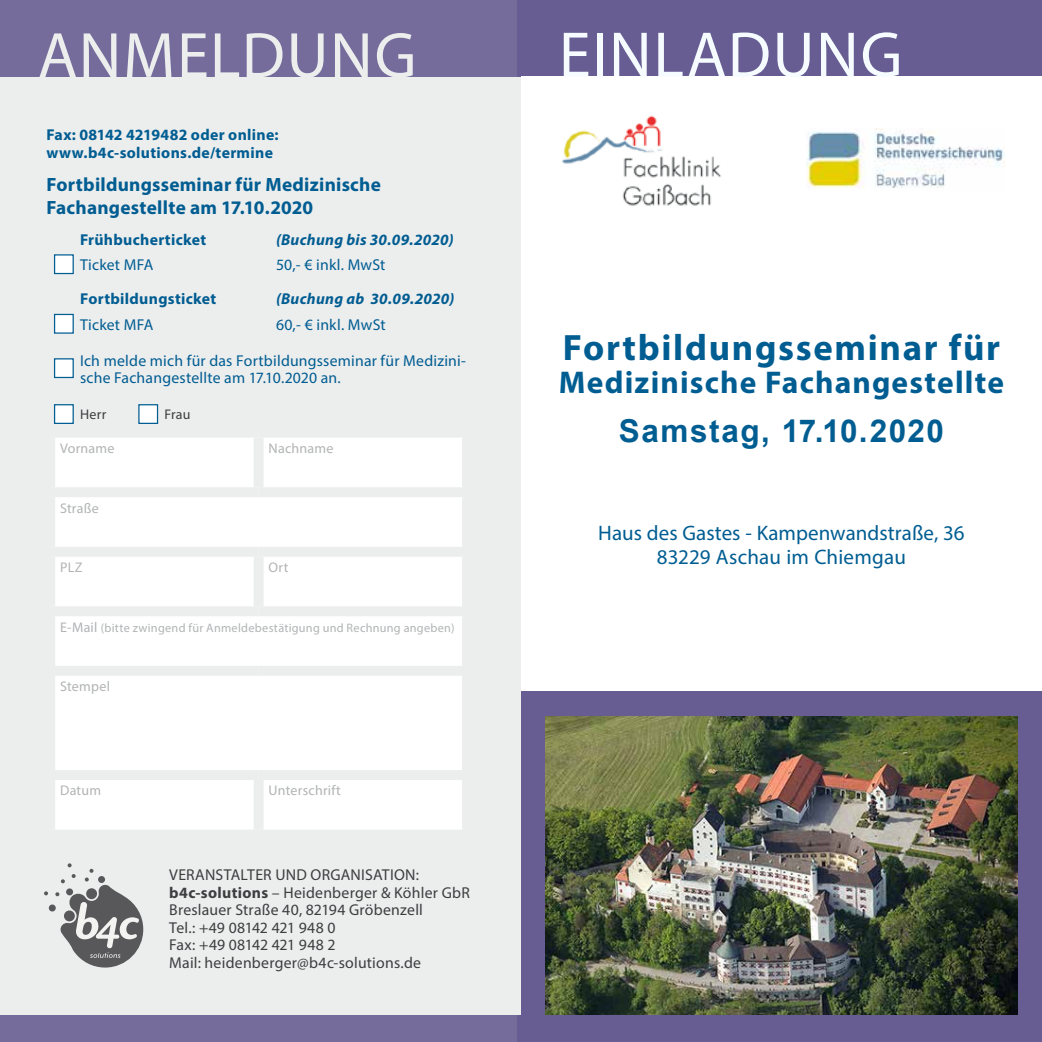
<style>
.page{position:relative;width:1042px;height:1042px;background:#675d92}
.page>*{position:absolute;margin:0;border:0;box-sizing:border-box;transform-origin:0 0}
.t1{font:64.75px "Myriad Pro";letter-spacing:.025em;color:#eceded}
.t2{font:64.75px "Myriad Pro";letter-spacing:.025em;color:#f5fbfe}
.t3{font:700 36.75px "Myriad Pro";letter-spacing:.045em;color:#005d92}
.t4{font:700 31.5px "Myriad Pro";letter-spacing:.035em;color:#005d92}
.t5{font:700 31.5px "Arial";letter-spacing:.045em;color:#005d92}
.t6{font:21px/24.5px "Myriad Pro";letter-spacing:.005em;color:#005d92;text-align:center}
.t7{font:700 19.25px/22.8px "Myriad Pro";letter-spacing:.01em;color:#005d92}
.t8{font:15.75px/17.5px "Myriad Pro";letter-spacing:.015em;color:#3e3d40}
.t9{font:15.75px/17.5px "Myriad Pro";letter-spacing:.01em;color:#005d92}
.t10{font:700 15.75px/17.5px "Myriad Pro";letter-spacing:.02em;color:#005d92}
.t11{font:italic 700 15.75px "Myriad Pro";letter-spacing:.02em;color:#005d92}
.t12{font:14px "Myriad Pro";letter-spacing:.015em;color:#b1b3b4}
.t13{font:14px "Myriad Pro";letter-spacing:.02em;color:#3e3d40}
.t14{font:12.25px "Myriad Pro";letter-spacing:.025em;color:#b1b3b4}
.s1{font-size:14px}
.s2{font-weight:700}
</style>
<div class="page">
<div style="left:0;top:0;width:517px;height:1042px;background:#756c9c"></div>
<div style="left:0;top:77px;width:521px;height:937px;background:#eceded"></div>
<div style="left:55px;top:438px;width:407px;height:391px;background:#fff"></div>
<div style="left:254px;top:557px;width:10px;height:49px;background:#eceded"></div>
<div style="left:254px;top:780px;width:10px;height:49px;background:#eceded"></div>
<div style="left:259px;top:487px;width:213px;height:10px;background:#eceded"></div>
<div style="left:45px;top:547px;width:214px;height:10px;background:#eceded"></div>
<div style="left:259px;top:547px;width:213px;height:10px;background:#eceded"></div>
<div style="left:45px;top:606px;width:214px;height:10px;background:#eceded"></div>
<div style="left:259px;top:606px;width:213px;height:10px;background:#eceded"></div>
<div style="left:45px;top:666px;width:214px;height:10px;background:#eceded"></div>
<div style="left:259px;top:666px;width:213px;height:10px;background:#eceded"></div>
<div style="left:45px;top:770px;width:214px;height:10px;background:#eceded"></div>
<div style="left:259px;top:770px;width:213px;height:10px;background:#eceded"></div>
<div style="left:254px;top:438px;width:10px;height:49px;background:#eceded"></div>
<div style="left:45px;top:487px;width:214px;height:10px;background:#eceded"></div>
<div style="left:54px;top:404px;width:20px;height:20px;background:#fff;border:1px solid #005d92"></div>
<div style="left:138px;top:404px;width:20px;height:20px;background:#fff;border:1px solid #005d92"></div>
<div style="left:54px;top:358px;width:20px;height:20px;background:#fff;border:1px solid #005d92"></div>
<div style="left:54px;top:314px;width:20px;height:20px;background:#fff;border:1px solid #005d92"></div>
<div style="left:54px;top:254px;width:20px;height:20px;background:#fff;border:1px solid #005d92"></div>
<div style="left:49px;top:904px;width:7px;height:7px;background:#58585a;border-radius:50%"></div>
<svg style="left:44px;top:891px;width:4px;height:4px"></svg>
<svg style="left:55px;top:863px;width:88px;height:104px"></svg>
<div style="left:521px;top:76px;width:521px;height:938px;background:#fff"></div>
<div style="left:521px;top:691px;width:521px;height:323px;background:#675d92"></div>
<img style="left:546px;top:716px;width:471px;height:298px">
<img style="left:806px;top:129px;width:199px;height:59px">
<img style="left:561px;top:115px;width:161px;height:91px">
<h1 class="t1" style="left:38px;top:15px;width:380px">ANMELDUNG</h1>
<h1 class="t2" style="left:559px;top:15px;width:345px">EINLADUNG</h1>
<p class="t10" style="left:47px;top:126px;width:234px">Fax: 08142 4219482 oder online: www.b4c-solutions.de/termine</p>
<p class="t7" style="left:47px;top:173px;width:336px">Fortbildungsseminar für Medizinische<br>Fachangestellte am 17.10.2020</p>
<p class="t10" style="left:80px;top:230px;width:128px">Frühbucherticket</p>
<p class="t11" style="left:276px;top:229px;width:179px">(Buchung bis 30.09.2020)</p>
<p class="t9" style="left:80px;top:256px;width:75px">Ticket MFA</p>
<p class="t9" style="left:276px;top:256px;width:111px">50,- € inkl. MwSt</p>
<p class="t10" style="left:80px;top:290px;width:138px">Fortbildungsticket</p>
<p class="t11" style="left:276px;top:289px;width:180px">(Buchung ab 30.09.2020)</p>
<p class="t9" style="left:80px;top:316px;width:75px">Ticket MFA</p>
<p class="t9" style="left:276px;top:316px;width:111px">60,- € inkl. MwSt</p>
<p class="t9" style="left:80px;top:352px;width:388px">Ich melde mich für das Fortbildungsseminar für Medizini&shy;sche Fachangestellte am 17.10.2020 an.</p>
<p class="t13" style="left:80px;top:405px;width:28px">Herr</p>
<p class="t13" style="left:164px;top:405px;width:28px">Frau</p>
<p class="t12" style="left:60px;top:440px;width:56px">Vorname</p>
<p class="t12" style="left:268px;top:440px;width:66px">Nachname</p>
<p class="t12" style="left:60px;top:499px;width:40px">Straße</p>
<p class="t12" style="left:60px;top:559px;width:24px">PLZ</p>
<p class="t12" style="left:268px;top:559px;width:21px">Ort</p>
<p class="t14" style="left:60px;top:620px;width:396px"><span class="s1">E-Mail</span> (bitte zwingend für Anmeldebestätigung und Rechnung angeben)</p>
<p class="t12" style="left:60px;top:678px;width:51px">Stempel</p>
<p class="t12" style="left:60px;top:782px;width:42px">Datum</p>
<p class="t12" style="left:268px;top:782px;width:74px">Unterschrift</p>
<p class="t8" style="left:169px;top:866px;width:302px">VERANSTALTER UND ORGANISATION: <span class="s2">b4c-solutions</span> – Heidenberger &amp; Köhler GbR Breslauer Straße 40, 82194 Gröbenzell<br>Tel.: +49 08142 421 948 0<br>Fax: +49 08142 421 948 2<br>Mail: heidenberger@b4c-solutions.de</p>
<h2 class="t3" style="left:563px;top:323px;width:439px">Fortbildungsseminar für</h2>
<h3 class="t4" style="left:559px;top:362px;width:447px">Medizinische Fachangestellte</h3>
<h3 class="t5" style="left:619px;top:410px;width:327px">Samstag, 17.10.2020</h3>
<h3 class="t6" style="left:598px;top:520px;width:368px">Haus des Gastes - Kampenwandstraße, 36<br>83229 Aschau im Chiemgau</h3>
</div>
